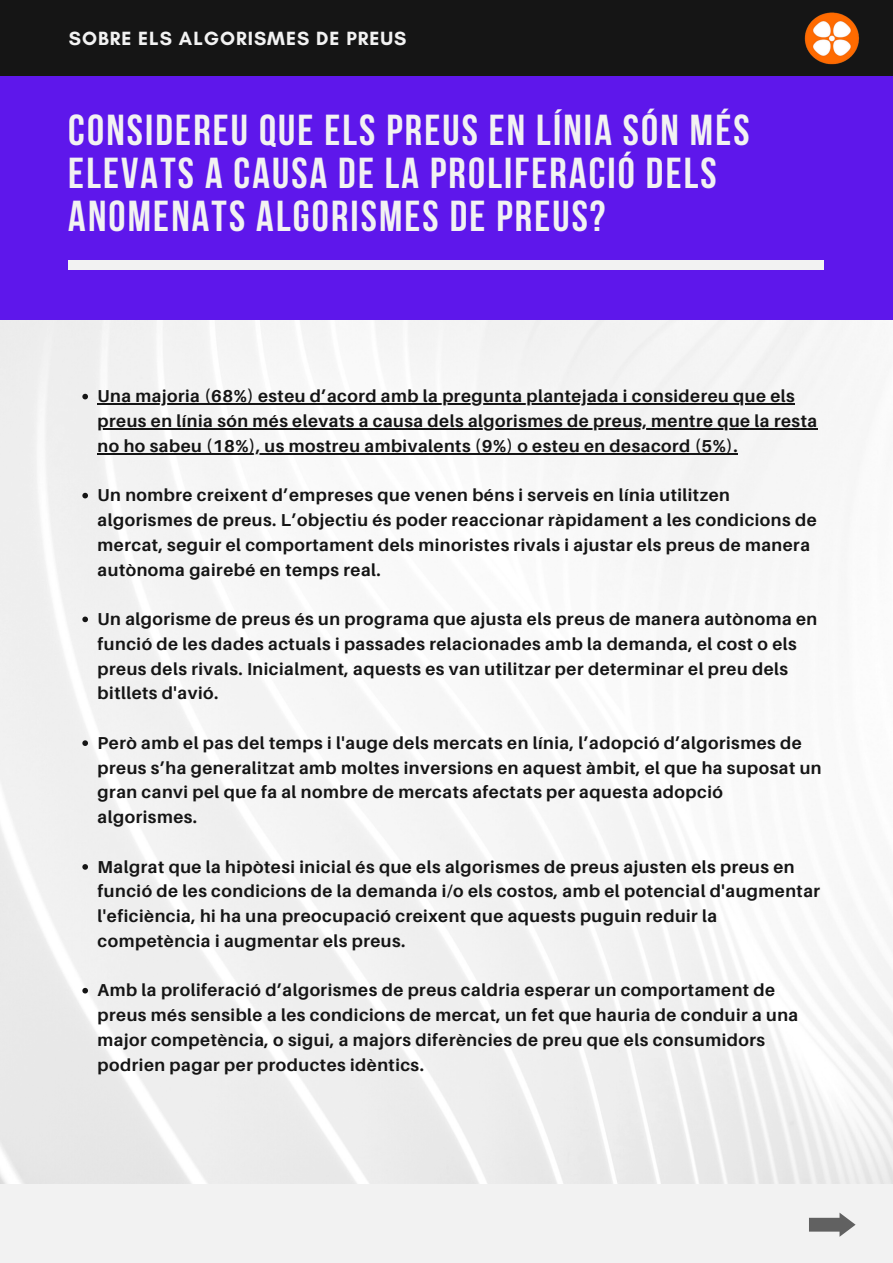
<style>
.page{position:relative;width:893px;height:1263px;background:#fff}
.page>*{position:absolute;margin:0;border:0;box-sizing:border-box;transform-origin:0 0}
.t1{font:700 43.12px/42.8px "Bebas Neue";letter-spacing:.05em;color:#f2f2f2}
.t2{font:700 19.5px "Glacial Indifference";letter-spacing:.05em;color:#f2f2f2}
.t3{font:700 17.25px/24.8px "Aileron";letter-spacing:.03em;color:#151515}
</style>
<div class="page">
<img style="left:0;top:320px;width:893px;height:864px">
<div style="left:0;top:0;width:893px;height:320px;background:#5e17eb"></div>
<div style="left:0;top:0;width:893px;height:75px;background:#151515"></div>
<div style="left:68px;top:260px;width:755px;height:10px;background:#f2f2f2"></div>
<img style="left:804px;top:12px;width:55px;height:53px">
<div style="left:0;top:1184px;width:893px;height:79px;background:#f2f2f2"></div>
<svg style="left:809px;top:1212px;width:46px;height:25px"></svg>
<svg style="left:82px;top:394px;width:6px;height:5px"></svg>
<hr style="left:98px;top:403px;width:697px;height:2px;background:#151515">
<hr style="left:98px;top:428px;width:719px;height:2px;background:#151515">
<hr style="left:98px;top:453px;width:640px;height:1px;background:#151515">
<svg style="left:82px;top:493px;width:6px;height:5px"></svg>
<svg style="left:82px;top:616px;width:6px;height:6px"></svg>
<svg style="left:82px;top:740px;width:6px;height:6px"></svg>
<svg style="left:82px;top:864px;width:6px;height:6px"></svg>
<svg style="left:82px;top:988px;width:6px;height:5px"></svg>
<p class="t2" style="left:69px;top:26px;width:339px">SOBRE ELS ALGORISMES DE PREUS</p>
<h1 class="t1" style="left:68px;top:113px;width:682px">CONSIDEREU QUE ELS PREUS EN LÍNIA SÓN MÉS<br>ELEVATS A CAUSA DE LA PROLIFERACIÓ DELS<br>ANOMENATS ALGORISMES DE PREUS?</h1>
<p class="t3" style="left:98px;top:383px;width:721px">Una majoria (68%) esteu d’acord amb la pregunta plantejada i considereu que els preus en línia són més elevats a causa dels algorismes de preus, mentre que la resta no ho sabeu (18%), us mostreu ambivalents (9%) o esteu en desacord (5%).</p>
<p class="t3" style="left:98px;top:482px;width:720px">Un nombre creixent d’empreses que venen béns i serveis en línia utilitzen algorismes de preus. L’objectiu és poder reaccionar ràpidament a les condicions de mercat, seguir el comportament dels minoristes rivals i ajustar els preus de manera autònoma gairebé en temps real.</p>
<p class="t3" style="left:98px;top:606px;width:721px">Un algorisme de preus és un programa que ajusta els preus de manera autònoma en funció de les dades actuals i passades relacionades amb la demanda, el cost o els preus dels rivals. Inicialment, aquests es van utilitzar per determinar el preu dels bitllets d'avió.</p>
<p class="t3" style="left:98px;top:730px;width:725px">Però amb el pas del temps i l'auge dels mercats en línia, l’adopció d’algorismes de preus s’ha generalitzat amb moltes inversions en aquest àmbit, el que ha suposat un gran canvi pel que fa al nombre de mercats afectats per aquesta adopció algorismes.</p>
<p class="t3" style="left:98px;top:854px;width:724px">Malgrat que la hipòtesi inicial és que els algorismes de preus ajusten els preus en funció de les condicions de la demanda i/o els costos, amb el potencial d'augmentar l'eficiència, hi ha una preocupació creixent que aquests puguin reduir la competència i augmentar els preus.</p>
<p class="t3" style="left:98px;top:977px;width:702px">Amb la proliferació d’algorismes de preus caldria esperar un comportament de preus més sensible a les condicions de mercat, un fet que hauria de conduir a una major competència, o sigui, a majors diferències de preu que els consumidors podrien pagar per productes idèntics.</p>
</div>
